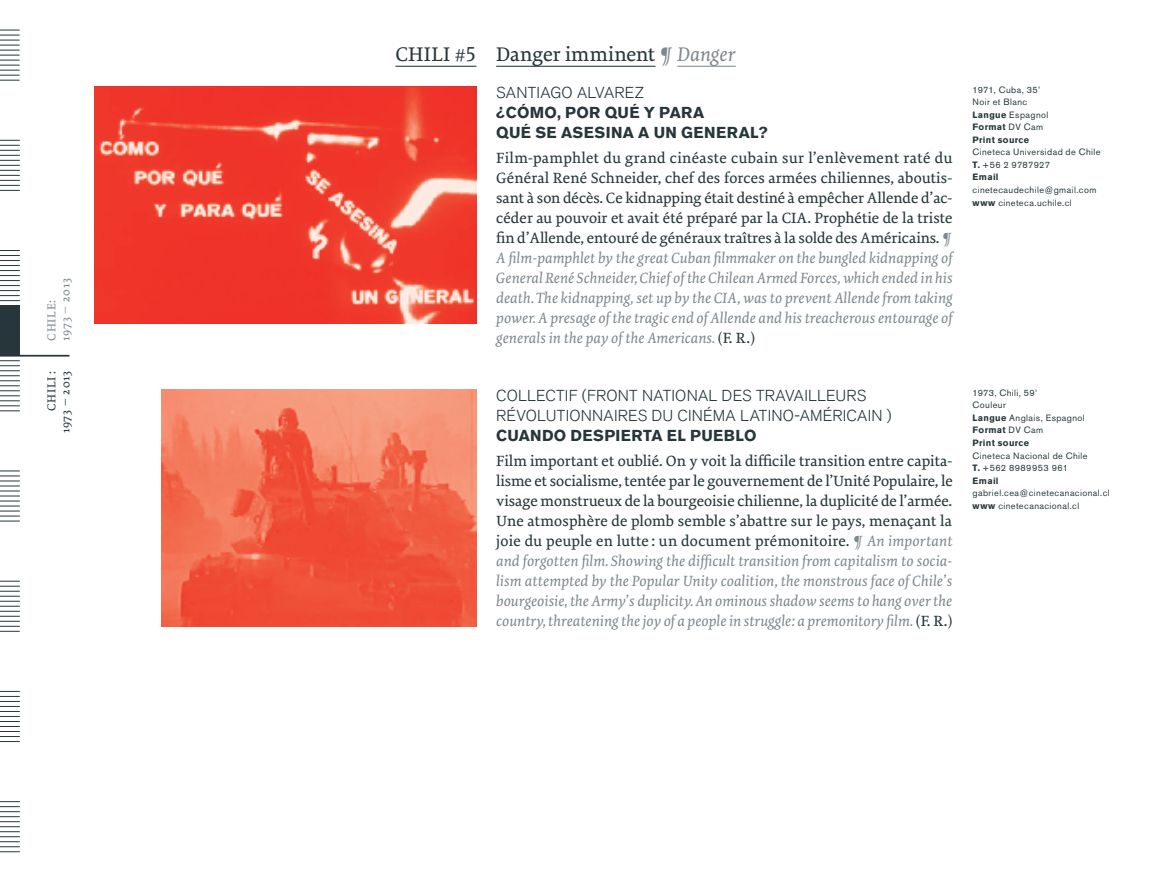
<style>
.page{position:relative;width:1176px;height:883px;background:#fff}
.page>*{position:absolute;margin:0;border:0;box-sizing:border-box;transform-origin:0 0}
.t1{font:21px "Tiina";letter-spacing:.01em;color:#26363a}
.t2{font:15.75px/19.9px "Tiina";color:#26363a;text-align:justify}
.t3{font:300 15.75px/19.9px "Akzidenz Grotesk BE";letter-spacing:.01em;color:#26363a}
.t4{font:700 15.75px/19.9px "Akzidenz Grotesk BE";letter-spacing:.025em;color:#26363a}
.t5{font:12.25px/14px "Tiina";letter-spacing:.06em;color:#26363a;text-align:right}
.t6{font:12.25px/14px "Tiina";letter-spacing:.06em;color:#7f888d}
.t7{font:9.1px/12.6px "Akzidenz Grotesk BE";letter-spacing:.045em;color:#26363a}
.s1{font-style:italic;color:#7f888d}
.s2{font-weight:700}
</style>
<div class="page">
<img style="left:94px;top:87px;width:382px;height:236px">
<img style="left:161px;top:390px;width:315px;height:236px">
<hr style="left:496px;top:66px;width:159px;height:1px;background:#26363a">
<hr style="left:677px;top:66px;width:59px;height:1px;background:#7f888d">
<hr style="left:395px;top:66px;width:81px;height:1px;background:#26363a">
<svg style="left:0;top:140px;width:20px;height:51px"></svg>
<svg style="left:0;top:250px;width:20px;height:51px"></svg>
<svg style="left:0;top:360px;width:20px;height:52px"></svg>
<svg style="left:0;top:471px;width:20px;height:51px"></svg>
<svg style="left:0;top:581px;width:20px;height:51px"></svg>
<svg style="left:0;top:691px;width:20px;height:51px"></svg>
<svg style="left:0;top:801px;width:20px;height:51px"></svg>
<svg style="left:0;top:30px;width:20px;height:51px"></svg>
<hr style="left:0;top:355px;width:69px;height:2px;background:#26363a">
<div style="left:0;top:306px;width:20px;height:50px;background:#26363a"></div>
<p class="t6" style="left:44px;top:341px;width:64px;rotate:-90deg">Chile:<br>1973 – 2013</p>
<p class="t5" style="left:44px;top:433px;width:64px;rotate:-90deg">Chili :<br>1973 – 2013</p>
<h1 class="t1" style="left:395px;top:40px;width:342px">Chili #5 Danger imminent <span class="s1">¶ Danger</span></h1>
<p class="t3" style="left:496px;top:83px;width:149px">SANTIAGO ALVAREZ</p>
<p class="t4" style="left:496px;top:103px;width:273px">¿CÓMO, POR QUÉ Y PARA<br>QUÉ SE ASESI NA A UN GENERAL?</p>
<p class="t2" style="left:496px;top:147px;width:458px">Film-pamphlet du grand cinéaste cubain sur l’enlèvement raté du Général René Schneider, chef des forces armées chiliennes, aboutis&shy;sant à son décès. Ce kidnapping était destiné à empêcher Allende d’ac&shy;céder au pouvoir et avait été préparé par la CIA. Prophétie de la triste fin d’Allende, entouré de généraux traîtres à la solde des Américains. <span class="s1">¶ A film-pamphlet by the great Cuban filmmaker on the bungled kidnapping of General René Schneider, Chief of the Chilean Armed Forces, which ended in his death. The kidnapping, set up by the CIA, was to prevent Allende from taking power. A presage of the tragic end of Allende and his treacherous entourage of generals in the pay of the Americans.</span> (F. R.)</p>
<p class="t3" style="left:496px;top:386px;width:397px">COLLECTIF (FRONT NATIONAL DES TRAVAILLEURS<br>RÉVOLUTIONNAIRES DU CINÉMA LATINO-AMÉRICAIN )</p>
<p class="t4" style="left:496px;top:426px;width:260px">CUANDO DESPIERTA EL PUEBLO</p>
<p class="t2" style="left:496px;top:451px;width:458px">Film important et oublié. On y voit la difficile transition entre capita&shy;lisme et socialisme, tentée par le gouvernement de l’Unité Populaire, le visage monstrueux de la bourgeoisie chilienne, la duplicité de l’armée.<br>Une atmosphère de plomb semble s’abattre sur le pays, menaçant la joie du peuple en lutte : un document prémonitoire. <span class="s1">¶ An important and forgotten film. Showing the difficult transition from capitalism to socia&shy;lism attempted by the Popular Unity coalition, the monstrous face of Chile’s bourgeoisie, the Army’s duplicity. An ominous shadow seems to hang over the country, threatening the joy of a people in struggle: a premonitory film.</span> (F. R.)</p>
<p class="t7" style="left:972px;top:83px;width:77px">1971, Cuba, 35’<br>Noir et Blanc<br><span class="s2">Langue</span> Espagnol<br><span class="s2">Format</span> DV Cam<br><span class="s2">Print source</span></p>
<p class="t7" style="left:972px;top:146px;width:129px">Cineteca Universidad de Chile<br><span class="s2">T.</span> +56 2 9787927<br><span class="s2">Email</span></p>
<p class="t7" style="left:972px;top:184px;width:125px">cinetecaudechile@gmail.com <span class="s2">www</span> cineteca.uchile.cl</p>
<p class="t7" style="left:972px;top:386px;width:114px">1973, Chili, 59’<br>Couleur<br><span class="s2">Langue</span> Anglais, Espagnol<br><span class="s2">Format</span> DV Cam<br><span class="s2">Print source</span></p>
<p class="t7" style="left:972px;top:449px;width:117px">Cineteca Nacional de Chile<br><span class="s2">T.</span> +562 8989953 961<br><span class="s2">Email</span></p>
<p class="t7" style="left:972px;top:487px;width:139px">gabriel.cea@cinetecanacional.cl <span class="s2">www</span> cinetecanacional.cl</p>
</div>
